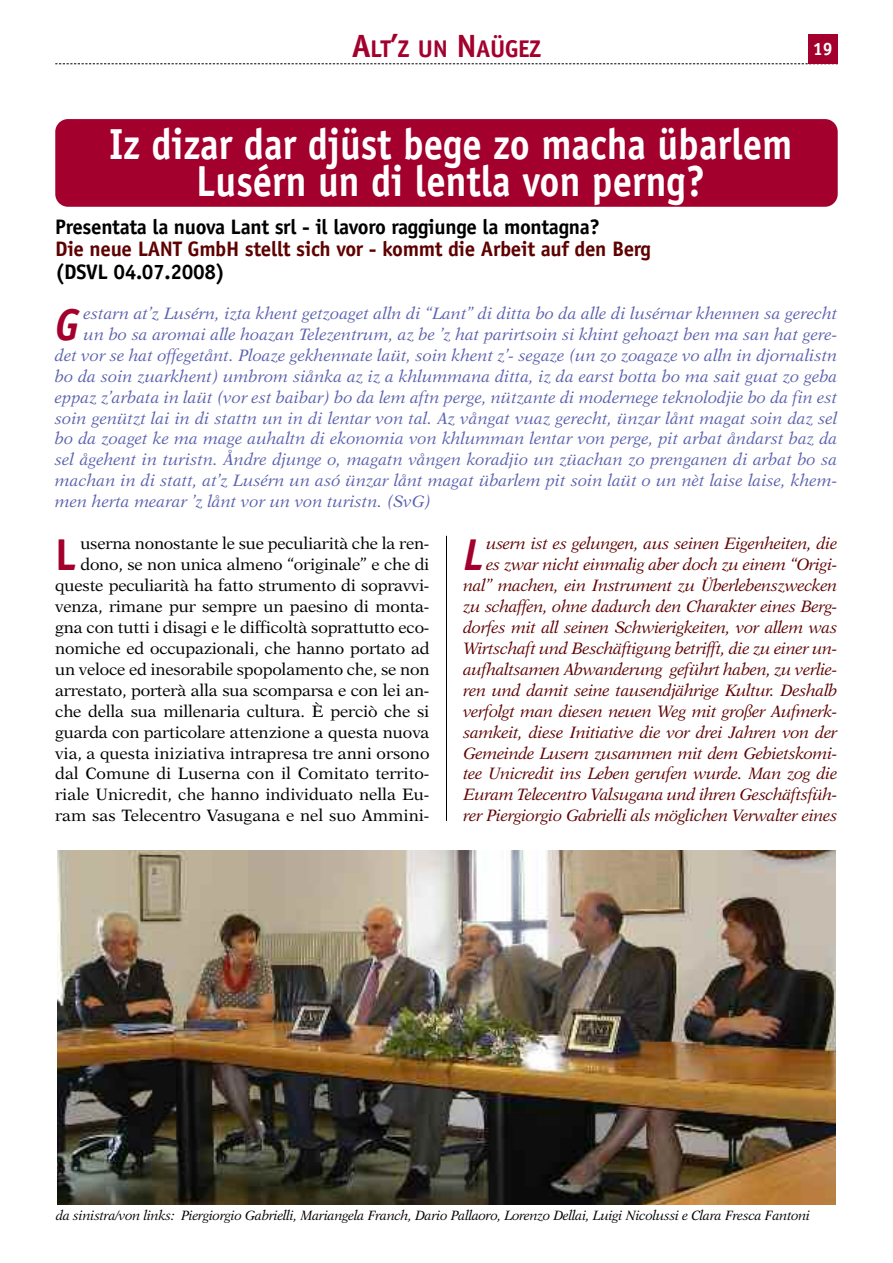
<style>
.page{position:relative;width:893px;height:1263px;background:#fff}
.page>*{position:absolute;margin:0;border:0;box-sizing:border-box;transform-origin:0 0}
.t1{font:italic 700 44.7px "Officina Sans";color:#a3002e;scale:.94 1}
.t2{font:700 44.7px "Officina Sans";color:#a3002e;scale:.94 1}
.t3{font:700 43.5px/37.5px "Officina Sans";color:#fff;text-align:center;scale:.89 1}
.t4{font:700 24.15px "Officina Sans";letter-spacing:-.02em;color:#a3002e}
.t5{font:700 21px "Officina Sans";letter-spacing:-.015em;color:#000}
.t6{font:700 21px "Officina Sans";letter-spacing:-.015em;color:#5f0000}
.t7{font:700 18px "Officina Sans";color:#fff}
.t8{font:italic 16.5px "New Aster";color:#5a60ad}
.t9{font:italic 16.5px/20.9px "New Aster";letter-spacing:-.025em;color:#5f0000;text-align:right}
.t10{font:16.5px/20.9px "New Aster";letter-spacing:-.01em;color:#000;text-align:right}
.t11{font:italic 13.5px "New Aster";letter-spacing:-.03em;color:#000}
.s1{font-size:32.25px}
</style>
<div class="page">
<svg style="left:55px;top:63px;width:753px;height:1px"></svg>
<div style="left:808px;top:34px;width:30px;height:30px;background:#a3002e"></div>
<div style="left:55px;top:119px;width:783px;height:88px;background:#a3002e;border-radius:13px"></div>
<hr style="left:446px;top:536px;width:1px;height:285px;background:#000">
<img style="left:57px;top:850px;width:778px;height:355px">
<h3 class="t4" style="left:352px;top:39px;width:191px"><span class="s1">A</span>LT<span class="s1">’</span>Z UN <span class="s1">N</span>AÜGEZ</h3>
<p class="t7" style="left:813px;top:42px;width:22px">19</p>
<h2 class="t3" style="left:109px;top:129px;width:769px">Iz dizar dar djüst bege zo macha übarlem<br>Lusérn un di lentla von perng?</h2>
<p class="t5" style="left:55px;top:218px;width:546px">Presentata la nuova Lant srl - il lavoro raggiunge la montagna?</p>
<p class="t6" style="left:55px;top:241px;width:597px">Die neue LANT GmbH stellt sich vor - kommt die Arbeit auf den Berg</p>
<p class="t5" style="left:55px;top:263px;width:171px">(DSVL 04.07.2008)</p>
<h1 class="t1" style="left:55px;top:308px;width:27px">G</h1>
<p class="t8" style="left:84px;top:306px;width:755px">estarn at’z Lusérn, izta khent getzoaget alln di “Lant” di ditta bo da alle di lusérnar khennen sa gerecht</p>
<p class="t8" style="left:84px;top:327px;width:755px">un bo sa aromai alle hoazan Telezentrum, az be ’z hat parirtsoin si khint gehoazt ben ma san hat gere-</p>
<p class="t8" style="left:55px;top:348px;width:784px">det vor se hat offegetånt. Ploaze gekhennate laüt, soin khent z’- segaze (un zo zoagaze vo alln in djornalistn</p>
<p class="t8" style="left:55px;top:369px;width:784px">bo da soin zuarkhent) umbrom siånka az iz a khlummana ditta, iz da earst botta bo ma sait guat zo geba</p>
<p class="t8" style="left:55px;top:390px;width:784px">eppaz z’arbata in laüt (vor est baibar) bo da lem aftn perge, nützante di modernege teknolodjie bo da fin est</p>
<p class="t8" style="left:55px;top:411px;width:784px">soin genützt lai in di stattn un in di lentar von tal. Az vångat vuaz gerecht, ünzar lånt magat soin daz sel</p>
<p class="t8" style="left:55px;top:432px;width:784px">bo da zoaget ke ma mage auhaltn di ekonomia von khlumman lentar von perge, pit arbat åndarst baz da</p>
<p class="t8" style="left:55px;top:453px;width:784px">sel ågehent in turistn. Åndre djunge o, magatn vången koradjio un züachan zo prenganen di arbat bo sa</p>
<p class="t8" style="left:55px;top:474px;width:784px">machan in di statt, at’z Lusérn un asó ünzar lånt magat übarlem pit soin laüt o un nèt laise laise, khem-</p>
<p class="t8" style="left:55px;top:494px;width:378px">men herta mearar ’z lånt vor un von turistn. (SvG)</p>
<h1 class="t1" style="left:463px;top:538px;width:22px">L</h1>
<p class="t9" style="left:463px;top:534px;width:376px">usern ist es gelungen, aus seinen Eigenheiten, die<br>es zwar nicht einmalig aber doch zu einem “Origi&shy;nal” machen, ein Instrument zu Überlebenszwecken zu schaffen, ohne dadurch den Charakter eines Berg&shy;dorfes mit all seinen Schwierigkeiten, vor allem was Wirtschaft und Beschäftigung betrifft, die zu einer un&shy;aufhaltsamen Abwanderung geführt haben, zu verlie&shy;ren und damit seine tausendjährige Kultur. Deshalb verfolgt man diesen neuen Weg mit großer Aufmerk&shy;samkeit, diese Initiative die vor drei Jahren von der Gemeinde Lusern zusammen mit dem Gebietskomi&shy;tee Unicredit ins Leben gerufen wurde. Man zog die Euram Telecentro Valsugana und ihren Geschäftsfüh&shy;rer Piergiorgio Gabrielli als möglichen Verwalter eines</p>
<p class="t10" style="left:55px;top:534px;width:376px">userna nonostante le sue peculiarità che la ren&shy;dono, se non unica almeno “originale” e che di queste peculiarità ha fatto strumento di sopravvi&shy;venza, rimane pur sempre un paesino di monta&shy;gna con tutti i disagi e le difficoltà soprattutto eco&shy;nomiche ed occupazionali, che hanno portato ad un veloce ed inesorabile spopolamento che, se non arrestato, porterà alla sua scomparsa e con lei an&shy;che della sua millenaria cultura. È perciò che si guarda con particolare attenzione a questa nuova via, a questa iniziativa intrapresa tre anni orsono dal Comune di Luserna con il Comitato territo&shy;riale Unicredit, che hanno individuato nella Eu&shy;ram sas Telecentro Vasugana e nel suo Ammini-</p>
<h1 class="t2" style="left:55px;top:538px;width:24px">L</h1>
<p class="t11" style="left:56px;top:1210px;width:756px">da sinistra/von links: Piergiorgio Gabrielli, Mariangela Franch, Dario Pallaoro, Lorenzo Dellai, Luigi Nicolussi e Clara Fresca Fantoni</p>
</div>
